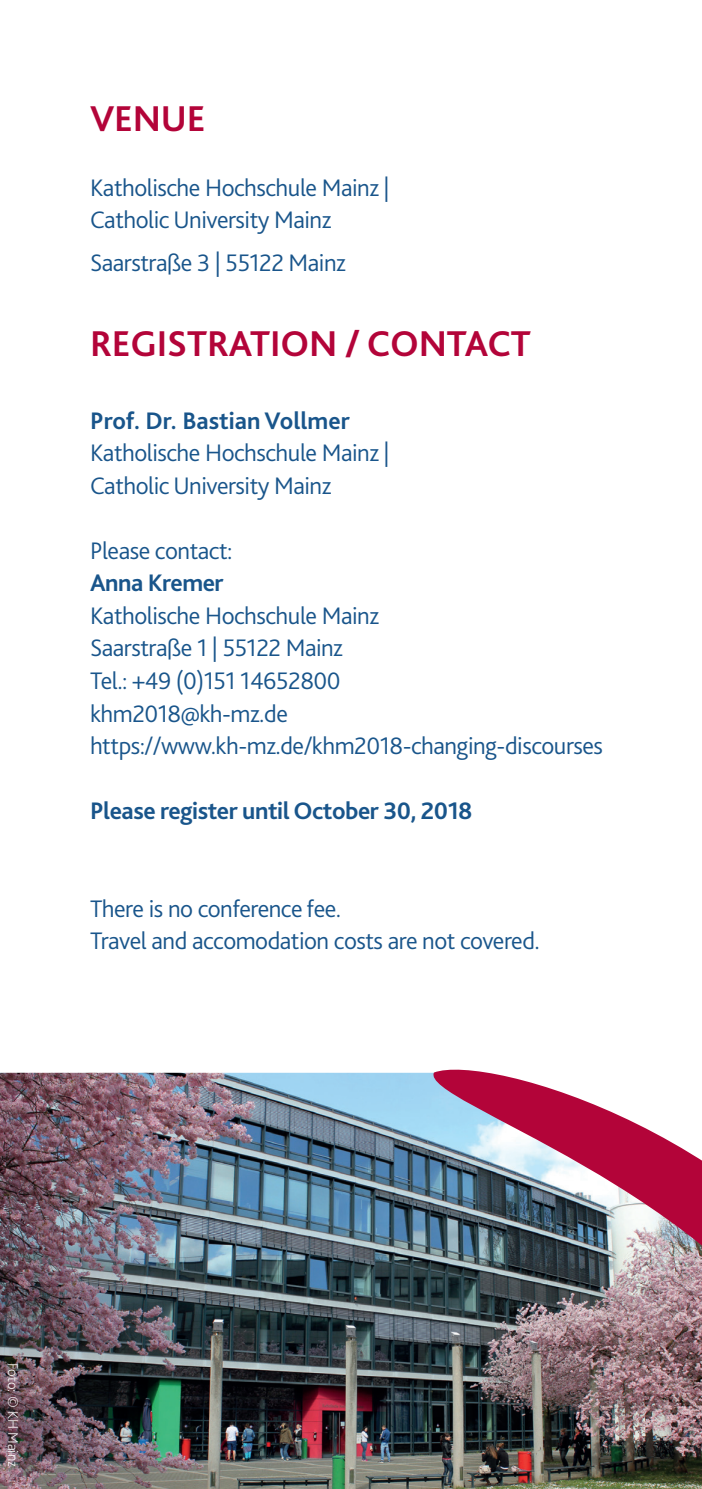
<style>
.page{position:relative;width:702px;height:1489px;background:#fff}
.page>*{position:absolute;margin:0;border:0;box-sizing:border-box;transform-origin:0 0}
.t1{font:700 37.5px "Bliss 2";letter-spacing:-.005em;color:#b30439}
.t2{font:300 25px/32.5px "Bliss 2";letter-spacing:-.02em;color:#19558b}
.t3{font:700 25px "Bliss 2";letter-spacing:-.02em;color:#19558b}
.t4{font:700 25px "Bliss 2";color:#19558b}
.t5{font:200 15px "Bliss 2";color:#fff}
</style>
<div class="page">
<img style="left:0;top:1072px;width:420px;height:416px">
<img style="left:420px;top:1069px;width:282px;height:419px">
<h1 class="t1" style="left:90px;top:95px;width:117px">VENUE</h1>
<p class="t2" style="left:90px;top:170px;width:301px">Katholische Hochschule Mainz |<br>Catholic University Mainz</p>
<p class="t2" style="left:90px;top:245px;width:257px">Saarstraße 3 | 55122 Mainz</p>
<h1 class="t1" style="left:90px;top:320px;width:442px">REGISTRATION / CONTACT</h1>
<p class="t4" style="left:90px;top:405px;width:261px">Prof. Dr. Bastian Vollmer</p>
<p class="t2" style="left:90px;top:436px;width:301px">Katholische Hochschule Mainz |<br>Catholic University Mainz</p>
<p class="t2" style="left:90px;top:533px;width:144px">Please contact:</p>
<p class="t3" style="left:90px;top:567px;width:135px">Anna Kremer</p>
<p class="t2" style="left:90px;top:598px;width:514px">Katholische Hochschule Mainz<br>Saarstraße 1 | 55122 Mainz<br>Tel.: +49 (0)151 14652800<br>khm2018@kh-mz.de https://www.kh-mz.de/khm2018-changing-discourses</p>
<p class="t3" style="left:90px;top:795px;width:384px">Please register until October 30, 2018</p>
<p class="t2" style="left:90px;top:891px;width:451px">There is no conference fee.<br>Travel and accomodation costs are not covered.</p>
<p class="t5" style="left:22px;top:1362px;width:105px;rotate:90deg">Foto: © KH Mainz</p>
</div>
